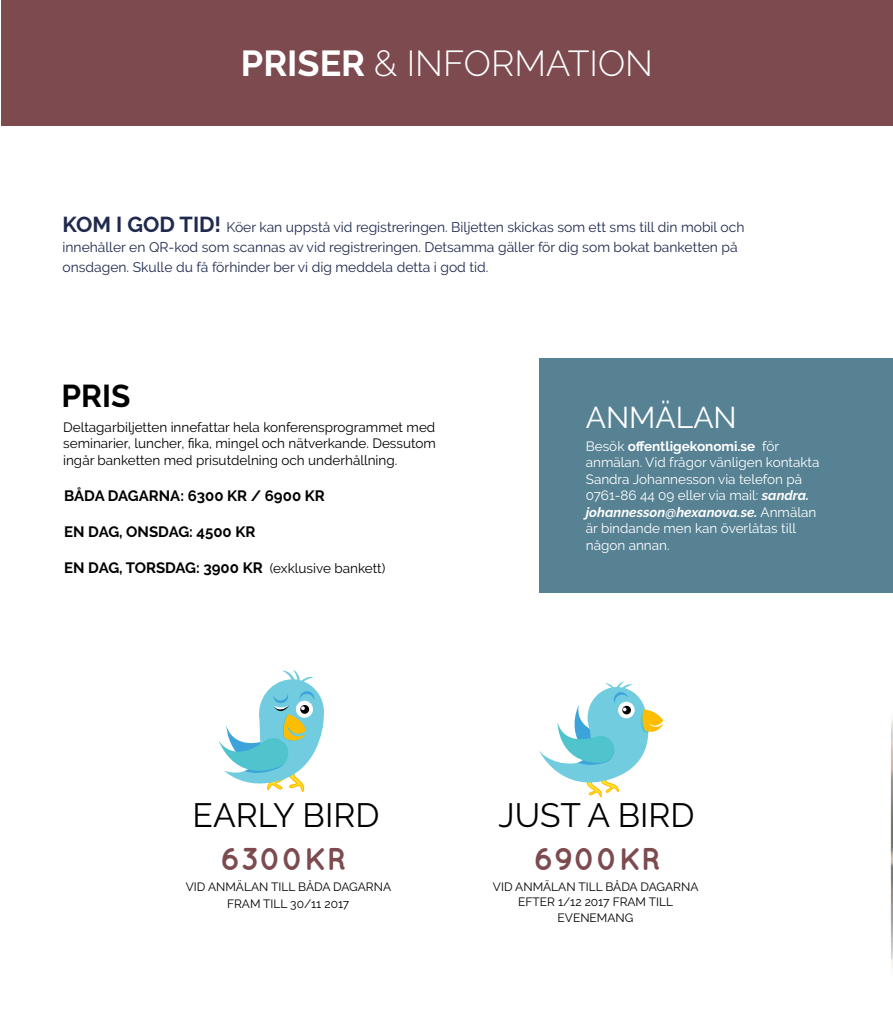
<style>
.page{position:relative;width:893px;height:1021px;background:#fff}
.page>*{position:absolute;margin:0;border:0;box-sizing:border-box;transform-origin:0 0}
.t1{font:300 36px "Raleway";color:#fff}
.t2{font:33.6px "Raleway";color:#000}
.t3{font:700 31.5px "Quicksand";color:#7c4a4f}
.t4{font:700 31.5px "Raleway";color:#000}
.t5{font:30px "Raleway";color:#fff}
.t6{font:700 15px "Raleway";color:#000}
.t7{font:13.95px/20.1px "Raleway";color:#202a4e}
.t8{font:13.5px/16.5px "Raleway";color:#fff}
.t9{font:13.5px/16.5px "Raleway";color:#000;text-align:justify}
.t10{font:12px/16.5px "Raleway";color:#000;text-align:center}
.s1{font-weight:700}
.s2{font-weight:700;font-size:21.6px}
.s3{font-weight:400;font-size:13.5px}
.s4{font-weight:700;font-style:italic}
</style>
<div class="page">
<div style="left:1px;top:0;width:892px;height:126px;background:#7d4a50"></div>
<div style="left:539px;top:358px;width:354px;height:234px;background:#568294"></div>
<svg style="left:219px;top:670px;width:105px;height:123px"></svg>
<svg style="left:539px;top:681px;width:125px;height:117px"></svg>
<img style="left:891px;top:718px;width:2px;height:250px">
<h1 class="t1" style="left:241px;top:42px;width:414px"><span class="s1">PRISER</span> &amp; INFORMATION</h1>
<p class="t7" style="left:63px;top:217px;width:683px"><span class="s2">KOM I GOD TID!</span> Köer kan uppstå vid registreringen. Biljetten skickas som ett sms till din mobil och innehåller en QR-kod som scannas av vid registreringen. Detsamma gäller för dig som bokat banketten på onsdagen. Skulle du få förhinder ber vi dig meddela detta i god tid.</p>
<h3 class="t4" style="left:61px;top:377px;width:70px">PRIS</h3>
<p class="t9" style="left:63px;top:418px;width:374px">Deltagarbiljetten innefattar hela konferensprogrammet med seminarier, luncher, fika, mingel och nätverkande. Dessutom ingår banketten med prisutdelning och underhållning.</p>
<p class="t6" style="left:64px;top:487px;width:262px">BÅDA DAGARNA: 6300 KR / 6900 KR</p>
<p class="t6" style="left:64px;top:523px;width:193px">EN DAG, ONSDAG: 4500 KR</p>
<p class="t6" style="left:64px;top:559px;width:323px">EN DAG, TORSDAG: 3900 KR <span class="s3">(exklusive bankett)</span></p>
<h3 class="t5" style="left:586px;top:400px;width:152px">ANMÄLAN</h3>
<p class="t8" style="left:586px;top:437px;width:235px">Besök <span class="s1">offentligekonomi.se</span> för anmälan. Vid frågor vänligen kontakta<br>Sandra Johannesson via telefon på<br>0761-86 44 09 eller via mail: <span class="s4">sandra. johannesson@hexanova.se.</span> Anmälan är bindande men kan överlåtas till någon annan.</p>
<h2 class="t2" style="left:193px;top:795px;width:188px">EARLY BIRD</h2>
<h3 class="t3" style="left:220px;top:839px;width:128px">6300KR</h3>
<p class="t10" style="left:186px;top:878px;width:207px">VID ANMÄLAN TILL BÅDA DAGARNA<br>FRAM TILL 30/11 2017</p>
<h2 class="t2" style="left:499px;top:795px;width:197px">JUST A BIRD</h2>
<h3 class="t3" style="left:534px;top:839px;width:129px">6900KR</h3>
<p class="t10" style="left:493px;top:879px;width:207px;line-height:14.4px">VID ANMÄLAN TILL BÅDA DAGARNA<br>EFTER 1/12 2017 FRAM TILL</p>
<p class="t10" style="left:558px;top:909px;width:77px">EVENEMANG</p>
</div>
